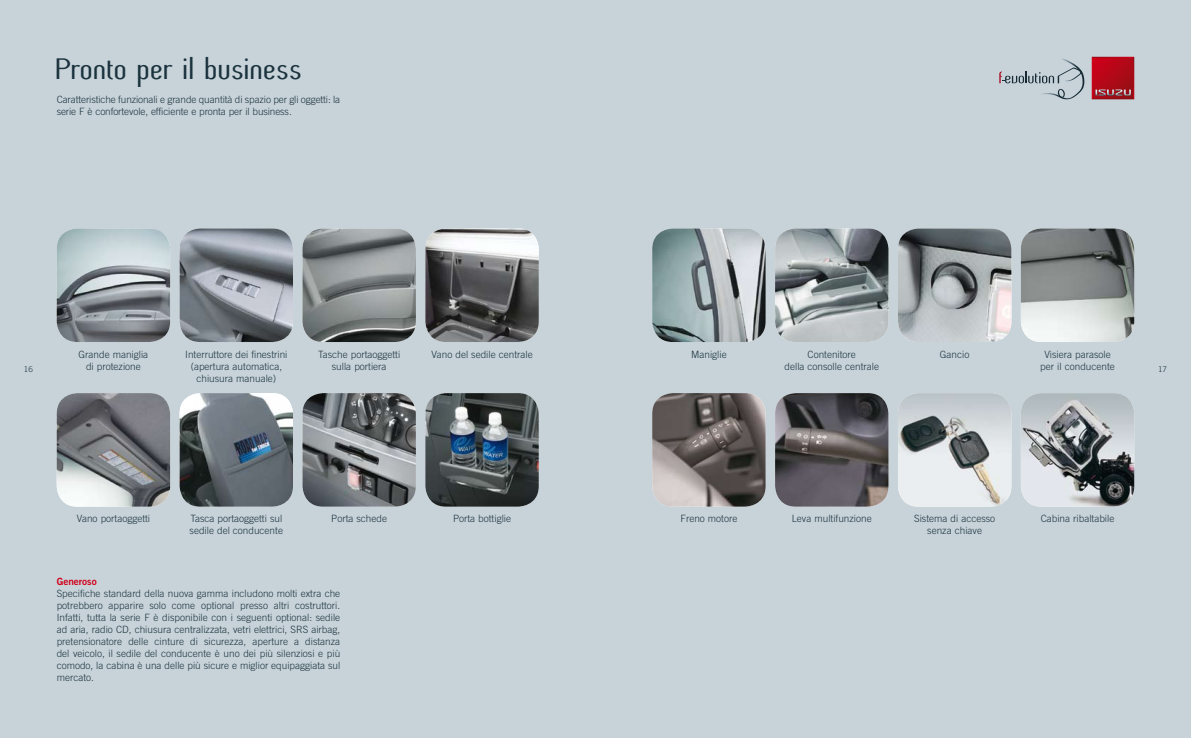
<style>
.page{position:relative;width:1191px;height:738px;background:#fff}
.page>*{position:absolute;margin:0;border:0;box-sizing:border-box;transform-origin:0 0}
.t1{font:30px "Butter unsalted";color:#1b333e}
.t2{font:300 10px/12px "Trade Gothic LT Std";color:#1b333e;text-align:center}
.t3{font:10px "Trade Gothic LT Std Bd 2";color:#d10019}
.t4{font:300 8px "Trade Gothic LT Std";color:#1b333e}
</style>
<div class="page">
<div style="left:0;top:0;width:1191px;height:737px;background:#c8d3d9"></div>
<img style="left:302px;top:393px;width:114px;height:113px">
<img style="left:425px;top:393px;width:114px;height:113px">
<img style="left:775px;top:228px;width:113px;height:114px">
<img style="left:898px;top:228px;width:113px;height:114px">
<img style="left:425px;top:228px;width:114px;height:114px">
<img style="left:652px;top:228px;width:113px;height:114px">
<img style="left:57px;top:228px;width:113px;height:114px">
<img style="left:898px;top:393px;width:113px;height:113px">
<img style="left:1021px;top:393px;width:113px;height:113px">
<img style="left:652px;top:393px;width:113px;height:113px">
<img style="left:775px;top:393px;width:113px;height:113px">
<img style="left:1020px;top:228px;width:114px;height:114px">
<img style="left:180px;top:228px;width:113px;height:114px">
<img style="left:57px;top:393px;width:113px;height:113px">
<img style="left:302px;top:228px;width:114px;height:114px">
<img style="left:180px;top:393px;width:113px;height:113px">
<svg style="left:1091px;top:57px;width:43px;height:42px;background:#b01624"></svg>
<svg style="left:999px;top:58px;width:85px;height:42px"></svg>
<h1 class="t1" style="left:57px;top:53px;width:248px">Pronto per il business</h1>
<p class="t2" style="left:57px;top:93px;width:285px;text-align:left">Caratteristiche funzionali e grande quantità di spazio per gli oggetti: la serie F è confortevole, efficiente e pronta per il business.</p>
<p class="t2" style="left:79px;top:348px;width:71px">Grande maniglia</p>
<p class="t2" style="left:431px;top:348px;width:103px">Vano del sedile centrale</p>
<p class="t2" style="left:691px;top:348px;width:37px">Maniglie</p>
<p class="t2" style="left:940px;top:348px;width:31px">Gancio</p>
<p class="t2" style="left:86px;top:360px;width:56px">di protezione</p>
<p class="t2" style="left:784px;top:348px;width:96px">Contenitore<br>della consolle centrale</p>
<p class="t2" style="left:185px;top:348px;width:104px">Interruttore dei finestrini (apertura automatica, chiusura manuale)</p>
<p class="t2" style="left:318px;top:348px;width:84px">Tasche portaoggetti sulla portiera</p>
<p class="t2" style="left:1040px;top:348px;width:76px">Visiera parasole per il conducente</p>
<p class="t4" style="left:24px;top:364px;width:10px">16</p>
<p class="t4" style="left:1158px;top:364px;width:10px">17</p>
<p class="t2" style="left:77px;top:512px;width:75px">Vano portaoggetti</p>
<p class="t2" style="left:190px;top:512px;width:95px;text-align:left">Tasca portaoggetti sul sedile del conducente</p>
<p class="t2" style="left:331px;top:512px;width:57px">Porta schede</p>
<p class="t2" style="left:453px;top:512px;width:60px">Porta bottiglie</p>
<p class="t2" style="left:680px;top:512px;width:58px">Freno motore</p>
<p class="t2" style="left:792px;top:512px;width:81px">Leva multifunzione</p>
<p class="t2" style="left:1040px;top:512px;width:75px">Cabina ribaltabile</p>
<p class="t2" style="left:914px;top:512px;width:83px">Sistema di accesso senza chiave</p>
<p class="t3" style="left:57px;top:575px;width:41px">Generoso</p>
<p class="t2" style="left:57px;top:587px;width:285px;text-align:justify">Specifiche standard della nuova gamma includono molti extra che potrebbero apparire solo come optional presso altri costruttori.<br>Infatti, tutta la serie F è disponibile con i seguenti optional: sedile ad aria, radio CD, chiusura centralizzata, vetri elettrici, SRS airbag, pretensionatore delle cinture di sicurezza, aperture a distanza del veicolo, il sedile del conducente è uno dei più silenziosi e più comodo, la cabina è una delle più sicure e miglior equipaggiata sul mercato.</p>
</div>
